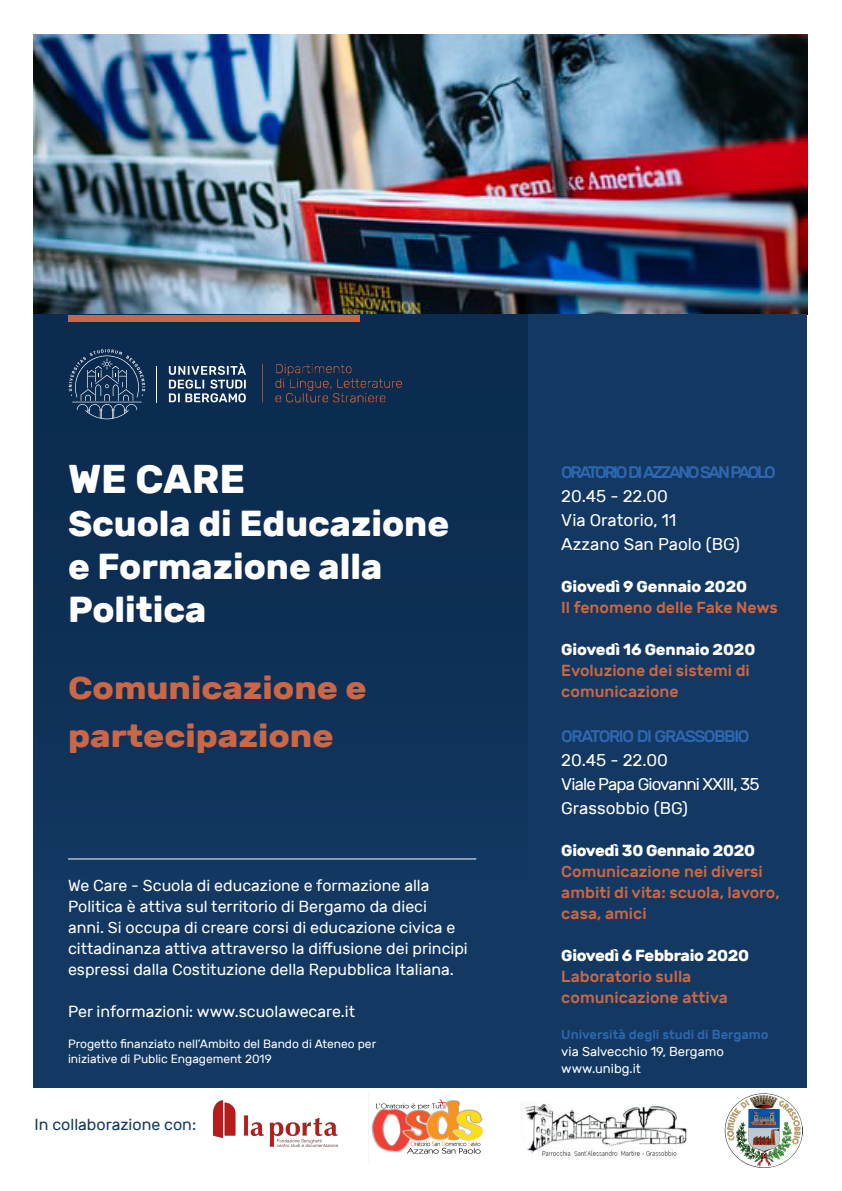
<style>
.page{position:relative;width:842px;height:1191px;background:#fff}
.page>*{position:absolute;margin:0;border:0;box-sizing:border-box;transform-origin:0 0}
.t1{font:700 40px "Rubik";color:#fff}
.t2{font:700 36px/43.2px "Rubik";color:#fff}
.t3{font:700 32px/48px "Rubik";color:#cb6744;scale:1.09 1}
.t4{font:17px "Rubik";color:#fff}
.t5{font:17px/24px "Rubik";letter-spacing:-.05em;color:#fff}
.t6{font:500 16.8px "Rubik";letter-spacing:-.145em;color:#2d68b0}
.t7{font:500 16.8px "Rubik";letter-spacing:-.085em;color:#2d68b0}
.t8{font:16px/21px "Rubik";color:#fff}
.t9{font:500 16px/21px "Rubik";color:#cb6744}
.t10{font:700 16px "Rubik";letter-spacing:-.02em;color:#fff}
.t11{font:16px "Rubik";color:#133862}
.t12{font:500 13px/17px "Rubik";color:#2d68b0}
.t13{font:13px "Rubik";color:#fff}
.t14{font:12px/15px "Rubik";color:#fff}
.s1{font-weight:400;color:#fff}
</style>
<div class="page">
<img style="left:33px;top:34px;width:774px;height:281px">
<div style="left:33px;top:315px;width:774px;height:773px;background:#133862"></div>
<div style="left:34px;top:315px;width:493px;height:561px;background:#0e2f55"></div>
<div style="left:68px;top:315px;width:292px;height:7px;background:#cb6744"></div>
<hr style="left:68px;top:858px;width:408px;height:1px;background:#fff">
<svg style="left:69px;top:349px;width:76px;height:70px"></svg>
<svg style="left:169px;top:363px;width:77px;height:39px"></svg>
<hr style="left:157px;top:366px;width:1px;height:36px;background:#fff">
<img style="left:261px;top:363px;width:140px;height:40px">
<img style="left:214px;top:1100px;width:123px;height:47px">
<img style="left:368px;top:1091px;width:115px;height:71px">
<img style="left:724px;top:1093px;width:78px;height:74px">
<img style="left:521px;top:1102px;width:166px;height:54px">
<p class="t1" style="left:68px;top:455px;width:179px">WE CARE</p>
<p class="t2" style="left:68px;top:502px;width:383px">Scuola di Educazione e Formazione alla<br>Politica</p>
<p class="t6" style="left:561px;top:462px;width:216px">ORATORIO DI AZZANO SAN PAOLO</p>
<p class="t4" style="left:561px;top:486px;width:108px">20.45 - 22.00</p>
<p class="t4" style="left:561px;top:510px;width:116px">Via Oratorio, 11</p>
<p class="t4" style="left:561px;top:534px;width:180px">Azzano San Paolo (BG)</p>
<p class="t10" style="left:561px;top:576px;width:187px">Giovedì 9 Gennaio 2020</p>
<p class="t9" style="left:561px;top:597px;width:218px">Il fenomeno delle Fake News</p>
<p class="t10" style="left:561px;top:639px;width:196px">Giovedì 16 Gennaio 2020</p>
<p class="t9" style="left:561px;top:660px;width:190px">Evoluzione dei sistemi di comunicazione</p>
<p class="t7" style="left:561px;top:726px;width:190px">ORATORIO DI GRASSOBBIO</p>
<p class="t4" style="left:561px;top:750px;width:108px">20.45 - 22.00</p>
<p class="t5" style="left:561px;top:772px;width:200px">Viale Papa Giovanni XXIII, 35<br>Grassobbio (BG)</p>
<p class="t10" style="left:561px;top:840px;width:195px">Giovedì 30 Gennaio 2020</p>
<p class="t9" style="left:561px;top:861px;width:220px">Comunicazione nei diversi ambiti di vita: scuola, lavoro, casa, amici</p>
<p class="t10" style="left:561px;top:945px;width:189px">Giovedì 6 Febbraio 2020</p>
<p class="t9" style="left:561px;top:966px;width:168px">Laboratorio sulla comunicazione attiva</p>
<p class="t3" style="left:68px;top:664px;width:275px">Comunicazione e partecipazione</p>
<p class="t8" style="left:68px;top:875px;width:401px">We Care - Scuola di educazione e formazione alla Politica è attiva sul territorio di Bergamo da dieci<br>anni. Si occupa di creare corsi di educazione civica e cittadinanza attiva attraverso la diffusione dei principi espressi dalla Costituzione della Repubblica Italiana.</p>
<p class="t8" style="left:68px;top:1001px;width:289px">Per informazioni: www.scuolawecare.it</p>
<p class="t14" style="left:68px;top:1037px;width:310px">Progetto finanziato nell’Ambito del Bando di Ateneo per iniziative di Public Engagement 2019</p>
<p class="t12" style="left:561px;top:1025px;width:209px">Università degli studi di Bergamo <span class="s1">via Salvecchio 19, Bergamo</span></p>
<p class="t13" style="left:561px;top:1061px;width:81px">www.unibg.it</p>
<p class="t11" style="left:34px;top:1116px;width:163px">In collaborazione con:</p>
</div>
